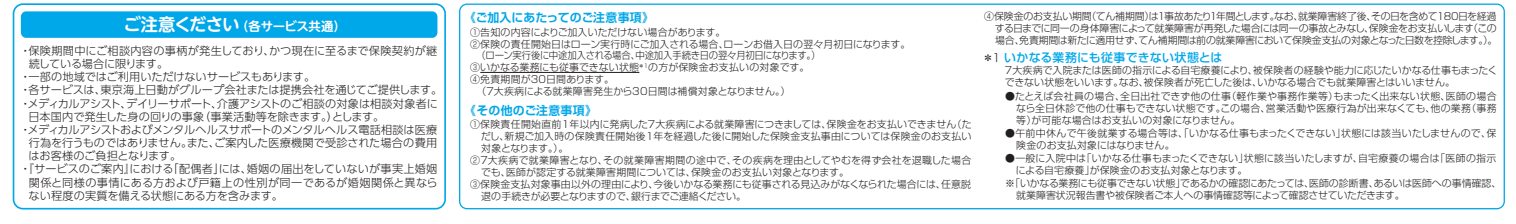
<style>
.page{position:relative;width:1516px;height:224px;background:#fff}
.page>*{position:absolute;margin:0;border:0;box-sizing:border-box;transform-origin:0 0}
.t1{font:700 12.42px "UD Shin M Go Pro De";letter-spacing:-.03em;color:#fff}
.t2{font:700 11.9px "Shin Go Pro De";letter-spacing:.025em;color:#00a7e9}
.t3{font:500 11.9px "Shin Go Pro";letter-spacing:.025em;color:#00a7e9}
.t4{font:300 11.2px "UD Shin Go Pro";color:#231f20}
.t5{font:300 11.2px "UD Shin Go Pro";letter-spacing:.025em;color:#231f20}
.t6{font:300 11.2px "UD Shin Go Pro";letter-spacing:-.025em;color:#231f20}
.t7{font:300 11.2px "UD Shin Go Pro";letter-spacing:.04em;color:#231f20}
.t8{font:300 11.2px "UD Shin Go Pro";letter-spacing:-.02em;color:#231f20}
.t9{font:300 11.2px "UD Shin Go Pro";letter-spacing:-.035em;color:#231f20}
.t10{font:300 9.97px/11.9px "Shin Go Pro";color:#231f20;text-align:justify}
.t11{font:300 9.97px/11.9px "Shin Go Pro";letter-spacing:.02em;color:#231f20}
.t12{font:300 9.97px "Shin Go Pro";letter-spacing:.03em;color:#231f20}
.t13{font:300 9.97px "Shin Go Pro";letter-spacing:.025em;color:#231f20}
.t14{font:300 9.97px "Shin Go Pro";letter-spacing:-.03em;color:#231f20;scale:.94 1}
.t15{font:300 9.97px "Shin Go Pro";letter-spacing:-.03em;color:#231f20}
.t16{font:300 9.97px "Shin Go Pro";letter-spacing:-.045em;color:#231f20}
.s1{font-size:17.32px}
.s2{font-weight:300;font-size:11.2px;color:#231f20}
</style>
<div class="page">
<div style="left:459px;top:4px;width:1045px;height:205px;border:1px solid #00a7e9;border-radius:7px"></div>
<div style="left:13px;top:3px;width:433px;height:206px;border:2px solid #00a7e9;border-radius:9px"></div>
<hr style="left:480px;top:72px;width:159px;height:1px;background:#231f20">
<div style="left:21px;top:11px;width:416px;height:27px;background:#00a7e9;border-radius:5px"></div>
<p class="t1" style="left:123px;top:16px;width:224px"><span class="s1">ご注意ください</span>（各サービス共通）</p>
<p class="t5" style="left:20px;top:41px;width:419px">・保険期間中にご相談内容の事柄が発生しており、かつ現在に至るまで保険契約が継</p>
<p class="t9" style="left:29px;top:55px;width:141px">続している場合に限ります。</p>
<p class="t4" style="left:20px;top:68px;width:297px">・一部の地域ではご利用いただけないサービスもあります。</p>
<p class="t4" style="left:20px;top:81px;width:424px">・各サービスは、東京海上日動がグループ会社または提携会社を通じてご提供します。</p>
<p class="t4" style="left:20px;top:94px;width:419px">・メディカルアシスト、デイリーサポート、介護アシストのご相談の対象は相談対象者に</p>
<p class="t4" style="left:29px;top:107px;width:357px">日本国内で発生した身の回りの事象（事業活動等を除きます。）とします。</p>
<p class="t6" style="left:20px;top:120px;width:419px">・メディカルアシストおよびメンタルヘルスサポートのメンタルヘルス電話相談は医療</p>
<p class="t4" style="left:29px;top:133px;width:410px">行為を行うものではありません。また、ご案内した医療機関で受診された場合の費用</p>
<p class="t8" style="left:29px;top:146px;width:154px">はお客様のご負担となります。</p>
<p class="t5" style="left:20px;top:160px;width:419px">・『サービスのご案内』における「配偶者」には、婚姻の届出をしていないが事実上婚姻</p>
<p class="t7" style="left:29px;top:173px;width:410px">関係と同様の事情にある方および戸籍上の性別が同一であるが婚姻関係と異なら</p>
<p class="t4" style="left:29px;top:186px;width:256px">ない程度の実質を備える状態にある方を含みます。</p>
<p class="t2" style="left:464px;top:8px;width:191px">《ご加入にあたってのご注意事項》</p>
<p class="t10" style="left:470px;top:25px;width:257px">①告知の内容によりご加入いただけない場合があります。</p>
<p class="t10" style="left:470px;top:36px;width:442px">②保険の責任開始日はローン実行時にご加入される場合、ローンお借入日の翌々月初日になります。</p>
<p class="t14" style="left:476px;top:47px;width:367px">（ローン実行後に中途加入される場合、中途加入手続き日の翌々月初日になります。）</p>
<p class="t10" style="left:470px;top:60px;width:341px">③いかなる業務にも従事できない状態<sup>＊1</sup>の方が保険金お支払いの対象です。</p>
<p class="t10" style="left:470px;top:72px;width:145px">④免責期間が30日間あります。</p>
<p class="t10" style="left:476px;top:84px;width:316px">（７大疾病による就業障害発生から30日間は補償対象となりません。）</p>
<p class="t2" style="left:464px;top:100px;width:134px">《その他のご注意事項》</p>
<p class="t10" style="left:470px;top:117px;width:503px">①保険責任開始直前1年以内に発病した７大疾病による就業障害につきましては、保険金をお支払いできません（た</p>
<p class="t13" style="left:481px;top:128px;width:492px">だし、新規ご加入時の保険責任開始後１年を経過した後に開始した保険金支払事由については保険金のお支払い</p>
<p class="t16" style="left:481px;top:140px;width:89px">対象となります。）。</p>
<p class="t12" style="left:470px;top:152px;width:502px">②７大疾病で就業障害となり、その就業障害期間の途中で、その疾病を理由としてやむを得ず会社を退職した場合</p>
<p class="t10" style="left:481px;top:165px;width:369px">でも、医師が認定する就業障害期間については、保険金のお支払い対象となります。</p>
<p class="t10" style="left:470px;top:176px;width:502px">③保険金支払対象事由以外の理由により、今後いかなる業務にも従事される見込みがなくなられた場合には、任意脱</p>
<p class="t15" style="left:481px;top:187px;width:266px">退の手続きが必要となりますので、銀行までご連絡ください。</p>
<p class="t10" style="left:995px;top:9px;width:504px;text-indent:-11px">④保険金のお支払い期間（てん補期間）は１事故あたり１年間とします。なお、就業障害終了後、その日を含めて180日を経過する日までに同一の身体障害によって就業障害が再発した場合には同一の事故とみなし、保険金をお支払いします（この場合、免責期間は新たに適用せず、てん補期間は前の就業障害において保険金支払の対象となった日数を控除します。）。</p>
<p class="t3" style="left:982px;top:48px;width:241px"><span class="s2">＊1</span> いかなる業務にも従事できない状態とは</p>
<p class="t10" style="left:1003px;top:63px;width:495px">７大疾病で入院または医師の指示による自宅療養により、被保険者の経験や能力に応じたいかなる仕事もまったくできない状態をいいます。なお、被保険者が死亡した後は、いかなる場合でも就業障害とはいいません。</p>
<p class="t10" style="left:1016px;top:88px;width:482px;text-indent:-11px">●たとえば会社員の場合、全日出社できず他の仕事（軽作業や事務作業等）もまったく出来ない状態、医師の場合なら全日休診で他の仕事もできない状態です。この場合、営業活動や医療行為が出来なくても、他の業務（事務等）が可能な場合はお支払いの対象になりません。</p>
<p class="t11" style="left:1016px;top:126px;width:481px;text-indent:-11px">●午前中休んで午後就業する場合等は、「いかなる仕事もまったくできない」状態には該当いたしませんので、保険金のお支払対象にはなりません。</p>
<p class="t11" style="left:1016px;top:151px;width:482px;text-indent:-11px">●一般に入院中は「いかなる仕事もまったくできない」状態に該当いたしますが、自宅療養の場合は「医師の指示による自宅療養」が保険金のお支払対象となります。</p>
<p class="t10" style="left:1016px;top:176px;width:487px;text-indent:-11px">※「いかなる業務にも従事できない状態」であるかの確認にあたっては、医師の診断書、あるいは医師への事情確認、就業障害状況報告書や被保険者ご本人への事情確認等によって確認させていただきます。</p>
</div>
